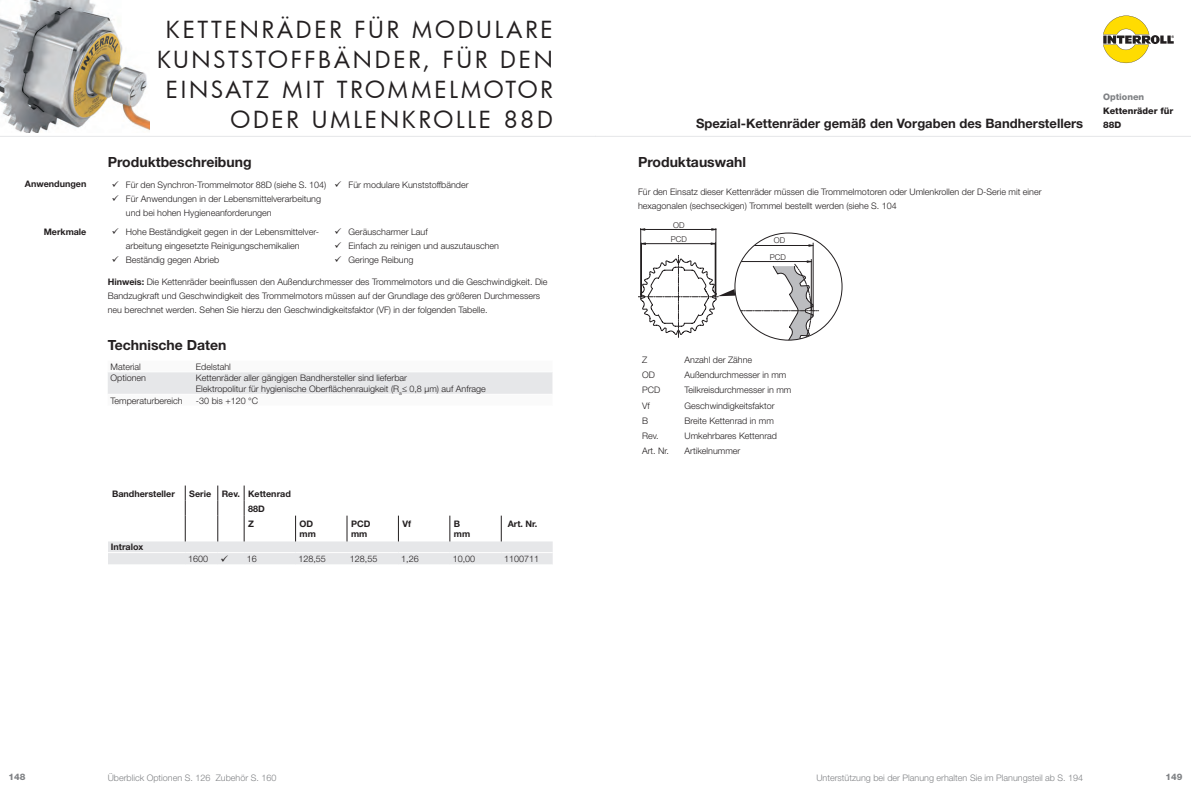
<style>
.page{position:relative;width:1191px;height:794px;background:#fff}
.page>*{position:absolute;margin:0;border:0;box-sizing:border-box;transform-origin:0 0}
.t1{font:23px/30px "Futura";letter-spacing:.12em;color:#231f20}
.t2{font:700 14px "Helvetica Neue";color:#231f20}
.t3{font:700 13px "Helvetica Neue";color:#231f20}
.t4{font:300 9px/14px "Helvetica Neue";color:#231f20}
.t5{font:300 9px "Helvetica Neue";color:#808285}
.t6{font:700 9px/10.8px "Helvetica Neue";color:#231f20}
.t7{font:800 9px "Helvetica Neue";color:#231f20}
.t8{font:800 9px "Helvetica Neue";color:#808285}
.t9{font:300 8px "Helvetica Neue LT Com";color:#231f20}
.s1{font-weight:700}
</style>
<div class="page">
<hr style="left:0;top:136px;width:595px;height:1px;background:#e6e7e9">
<hr style="left:595px;top:136px;width:596px;height:1px;background:#e6e7e9">
<svg style="left:1103px;top:16px;width:71px;height:47px"></svg>
<hr style="left:813px;top:243px;width:1px;height:73px;background:#231f20">
<hr style="left:735px;top:245px;width:78px;height:1px;background:#231f20">
<svg style="left:808px;top:244px;width:6px;height:3px"></svg>
<svg style="left:638px;top:255px;width:180px;height:85px"></svg>
<hr style="left:640px;top:228px;width:1px;height:71px;background:#231f20">
<hr style="left:715px;top:228px;width:1px;height:71px;background:#231f20">
<hr style="left:641px;top:243px;width:74px;height:1px;background:#231f20">
<hr style="left:641px;top:243px;width:1px;height:54px;background:#231f20">
<hr style="left:640px;top:229px;width:76px;height:1px;background:#231f20">
<svg style="left:711px;top:228px;width:6px;height:3px"></svg>
<svg style="left:710px;top:242px;width:7px;height:3px"></svg>
<div style="left:108px;top:372px;width:444px;height:22px;background:#e6e7e9"></div>
<svg style="left:108px;top:485px;width:445px;height:80px"></svg>
<hr style="left:244px;top:552px;width:51px;height:1px;background:#fff">
<hr style="left:244px;top:564px;width:51px;height:1px;background:#fff">
<hr style="left:295px;top:552px;width:52px;height:1px;background:#fff">
<hr style="left:295px;top:564px;width:52px;height:1px;background:#fff">
<hr style="left:347px;top:552px;width:51px;height:1px;background:#fff">
<hr style="left:347px;top:564px;width:51px;height:1px;background:#fff">
<hr style="left:398px;top:552px;width:52px;height:1px;background:#fff">
<hr style="left:398px;top:564px;width:52px;height:1px;background:#fff">
<hr style="left:450px;top:552px;width:51px;height:1px;background:#fff">
<hr style="left:450px;top:564px;width:51px;height:1px;background:#fff">
<hr style="left:501px;top:552px;width:52px;height:1px;background:#fff">
<hr style="left:501px;top:564px;width:52px;height:1px;background:#fff">
<img style="left:0;top:0;width:150px;height:133px">
<p class="t6" style="left:25px;top:179px;width:63px">Anwendungen</p>
<p class="t6" style="left:44px;top:226px;width:44px">Merkmale</p>
<h1 class="t1" style="left:166px;top:14px;width:300px">KETT ENRÄDER FÜR MODU</h1>
<h1 class="t1" style="left:494px;top:14px;width:60px">LARE</h1>
<h1 class="t1" style="left:157px;top:44px;width:60px">KU NSTST</h1>
<h1 class="t1" style="left:166px;top:44px;width:389px;text-indent:102px">OFFBÄNDER, FÜR DEN<br>EI NSATZ MIT</h1>
<h1 class="t1" style="left:230px;top:74px;width:324px;text-align:right">TROMMELMOTOR<br>ODER UMLENKROLLE 88D</h1>
<h2 class="t2" style="left:108px;top:153px;width:145px">Produktbeschreibung</h2>
<p class="t4" style="left:126px;top:177px;width:202px">Für den Synchron-Trommelmotor 88D (siehe S. 104)<br>Für Anwendungen in der Lebensmittelverarbeitung und bei hohen Hygieneanforderungen</p>
<p class="t4" style="left:348px;top:177px;width:122px">Für modulare Kunststoffbänder</p>
<p class="t4" style="left:126px;top:224px;width:195px">Hohe Beständigkeit gegen in der Lebensmittelver&shy;arbeitung eingesetzte Reinigungschemikalien<br>Beständig gegen Abrieb</p>
<p class="t4" style="left:348px;top:224px;width:152px">Geräuscharmer Lauf<br>Einfach zu reinigen und auszutauschen<br>Geringe Reibung</p>
<p class="t4" style="left:108px;top:275px;width:441px"><span class="s1">Hinweis:</span> Die Kettenräder beeinflussen den Außendurchmesser des Trommelmotors und die Geschwindigkeit. Die<br>Bandzugkraft und Geschwindigkeit des Trommelmotors müssen auf der Grundlage des größeren Durchmessers neu berechnet werden. Sehen Sie hierzu den Geschwindigkeitsfaktor (VF) in der folgenden Tabelle.</p>
<h2 class="t2" style="left:108px;top:336px;width:120px">Technische Daten</h2>
<p class="t4" style="left:111px;top:359px;width:32px">Material</p>
<p class="t4" style="left:196px;top:359px;width:37px">Edelstahl</p>
<p class="t4" style="left:111px;top:371px;width:37px">Optionen</p>
<p class="t4" style="left:196px;top:372px;width:291px;line-height:10.8px">Kettenräder aller gängigen Bandhersteller sind lieferbar<br>Elektropolitur für hygienische Oberflächenrauigkeit (R<sub>a</sub>≤ 0,8 µm) auf Anfrage</p>
<p class="t4" style="left:111px;top:393px;width:74px">Temperaturbereich</p>
<p class="t4" style="left:196px;top:393px;width:64px">-30 bis +120 °C</p>
<p class="t6" style="left:112px;top:488px;width:64px">Bandhersteller</p>
<p class="t6" style="left:248px;top:485px;width:44px;line-height:15px;text-indent:-59px">Serie Rev. Kettenrad<br>88D<br>Z</p>
<p class="t6" style="left:111px;top:541px;width:34px">Intralox</p>
<p class="t6" style="left:299px;top:518px;width:18px">OD mm</p>
<p class="t6" style="left:351px;top:518px;width:21px">PCD mm</p>
<p class="t6" style="left:402px;top:518px;width:10px">Vf</p>
<p class="t6" style="left:454px;top:518px;width:18px">B mm</p>
<p class="t6" style="left:508px;top:518px;width:31px">Art. Nr.</p>
<p class="t4" style="left:188px;top:551px;width:41px">1600 ✓</p>
<p class="t4" style="left:247px;top:551px;width:12px">16</p>
<p class="t4" style="left:298px;top:551px;width:29px">128,55</p>
<p class="t4" style="left:350px;top:551px;width:29px">128,55</p>
<p class="t4" style="left:401px;top:551px;width:19px">1,26</p>
<p class="t4" style="left:453px;top:551px;width:24px">10,00</p>
<p class="t4" style="left:504px;top:551px;width:37px">1100711</p>
<p class="t8" style="left:1103px;top:91px;width:43px">Optionen</p>
<p class="t7" style="left:1103px;top:105px;width:72px">Kettenräder für</p>
<h3 class="t3" style="left:696px;top:115px;width:389px">Spezial-Kettenräder gemäß den Vorgaben des Bandherstellers</h3>
<p class="t7" style="left:1103px;top:119px;width:20px">88D</p>
<h2 class="t2" style="left:638px;top:153px;width:110px">Produktauswahl</h2>
<p class="t4" style="left:638px;top:185px;width:405px">Für den Einsatz dieser Kettenräder müssen die Trommelmotoren oder Umlenkrollen der D-Serie mit einer hexagonalen (sechseckigen) Trommel bestellt werden (siehe S. 104</p>
<p class="t9" style="left:673px;top:220px;width:13px">OD</p>
<p class="t9" style="left:670px;top:234px;width:18px">PCD</p>
<p class="t9" style="left:773px;top:235px;width:13px">OD</p>
<p class="t9" style="left:770px;top:252px;width:18px">PCD</p>
<p class="t4" style="left:642px;top:353px;width:7px">Z</p>
<p class="t4" style="left:684px;top:353px;width:69px">Anzahl der Zähne</p>
<p class="t4" style="left:642px;top:368px;width:14px">OD</p>
<p class="t4" style="left:684px;top:368px;width:103px">Außendurchmesser in mm</p>
<p class="t4" style="left:642px;top:383px;width:20px">PCD</p>
<p class="t4" style="left:684px;top:383px;width:108px">Teilkreisdurchmesser in mm</p>
<p class="t4" style="left:642px;top:398px;width:9px">Vf</p>
<p class="t4" style="left:684px;top:398px;width:92px">Geschwindigkeitsfaktor</p>
<p class="t4" style="left:642px;top:413px;width:8px">B</p>
<p class="t4" style="left:684px;top:413px;width:91px">Breite Kettenrad in mm</p>
<p class="t4" style="left:642px;top:428px;width:18px">Rev.</p>
<p class="t4" style="left:684px;top:428px;width:94px">Umkehrbares Kettenrad</p>
<p class="t4" style="left:642px;top:443px;width:29px">Art. Nr.</p>
<p class="t4" style="left:684px;top:443px;width:57px">Artikelnummer</p>
<p class="t5" style="left:108px;top:772px;width:170px">Überblick Optionen S. 126 Zubehör S. 160</p>
<p class="t8" style="left:9px;top:772px;width:19px">148</p>
<p class="t5" style="left:816px;top:772px;width:268px">Unterstützung bei der Planung erhalten Sie im Planungsteil ab S. 194</p>
<p class="t8" style="left:1165px;top:772px;width:19px">149</p>
</div>
